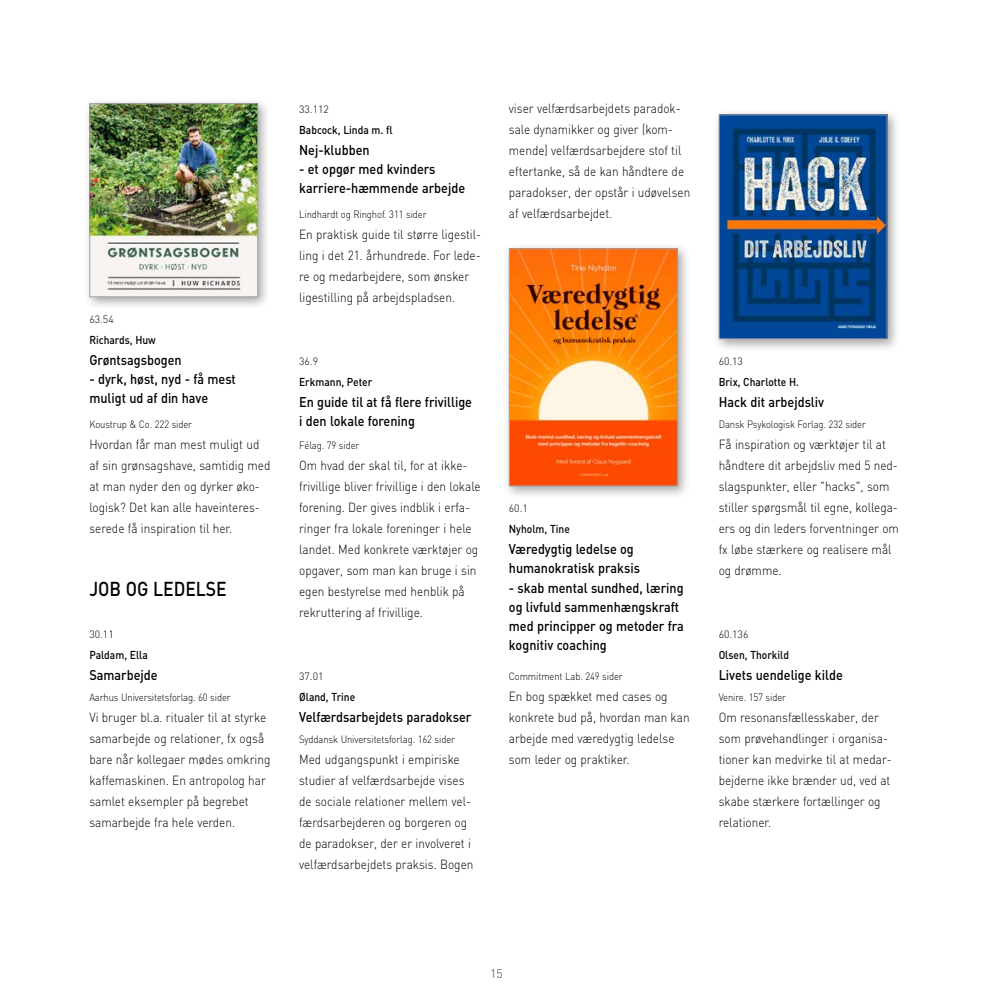
<style>
.page{position:relative;width:993px;height:993px;background:#fff}
.page>*{position:absolute;margin:0;border:0;box-sizing:border-box;transform-origin:0 0}
.id2452{font:500 19.95px "DIN";color:#000;scale:.88 1}
.id176{font:500 14px/19.2px "DIN";color:#000;scale:.9 1}
.id177{font:300 13.12px/21px "DIN";color:#000;scale:.9 1}
.t1{font:300 12.25px "DIN";color:#494540}
.id175{font:500 11.38px "DIN";color:#000;scale:.9 1}
.id178{font:300 10.5px "DIN";letter-spacing:-.01em;color:#000;scale:.9 1}
.id179{font:300 10.5px "DIN";color:#000}
</style>
<div class="page">
<div style="left:83px;top:98px;width:188px;height:212px;background:#000;opacity:.35"></div>
<img style="left:91px;top:105px;width:165px;height:190px">
<div style="left:89px;top:103px;width:169px;height:194px;border:1px solid #a0a09d"></div>
<div style="left:503px;top:243px;width:187px;height:256px;background:#000;opacity:.35"></div>
<img style="left:510px;top:250px;width:165px;height:234px">
<div style="left:508px;top:248px;width:169px;height:238px;border:1px solid #a0a09d"></div>
<div style="left:712px;top:109px;width:187px;height:243px;background:#000;opacity:.35"></div>
<img style="left:720px;top:116px;width:165px;height:221px">
<div style="left:718px;top:114px;width:169px;height:225px;border:1px solid #a0a09d"></div>
<p class="id179" style="left:89px;top:312px;width:26px">63.54</p>
<p class="id175" style="left:89px;top:332px;width:75px">Richards, Huw</p>
<p class="id176" style="left:89px;top:349px;width:104px">Grøntsagsbogen</p>
<p class="id176" style="left:89px;top:369px;width:164px">- dyrk, høst, nyd - få mest muligt ud af din have</p>
<p class="id178" style="left:89px;top:417px;width:116px">Koustrup &amp; Co. 222 sider</p>
<p class="id177" style="left:89px;top:433px;width:203px">Hvordan får man mest muligt ud af sin grønsagshave, samtidig med at man nyder den og dyrker øko&shy;logisk? Det kan alle haveinteres&shy;serede få inspiration til her.</p>
<h1 class="id2452" style="left:89px;top:576px;width:158px">JOB OG LEDELSE</h1>
<p class="id179" style="left:89px;top:627px;width:26px">30.11</p>
<p class="id175" style="left:89px;top:647px;width:66px">Paldam, Ella</p>
<p class="id176" style="left:89px;top:664px;width:77px">Samarbejde</p>
<p class="id178" style="left:89px;top:690px;width:158px">Aarhus Universitetsforlag. 60 sider</p>
<p class="id177" style="left:89px;top:706px;width:203px">Vi bruger bl.a. ritualer til at styrke samarbejde og relationer, fx også bare når kollegaer mødes omkring kaffemaskinen. En antropolog har samlet eksempler på begrebet samarbejde fra hele verden.</p>
<p class="id179" style="left:299px;top:102px;width:31px">33.112</p>
<p class="id175" style="left:299px;top:122px;width:105px">Babcock, Linda m. fl</p>
<p class="id176" style="left:299px;top:139px;width:80px">Nej-klubben</p>
<p class="id176" style="left:299px;top:159px;width:186px">- et opgør med kvinders karriere-hæmmende arbejde</p>
<p class="id178" style="left:299px;top:207px;width:143px">Lindhardt og Ringhof. 311 sider</p>
<p class="id177" style="left:299px;top:223px;width:204px">En praktisk guide til større ligestil&shy;ling i det 21. århundrede. For lede&shy;re og medarbejdere, som ønsker ligestilling på arbejdspladsen.</p>
<p class="id179" style="left:299px;top:354px;width:20px">36.9</p>
<p class="id175" style="left:299px;top:374px;width:83px">Erkmann, Peter</p>
<p class="id176" style="left:299px;top:391px;width:193px">En guide til at få flere frivillige i den lokale forening</p>
<p class="id178" style="left:299px;top:438px;width:68px">Félag. 79 sider</p>
<p class="id177" style="left:299px;top:454px;width:203px">Om hvad der skal til, for at ikke&shy;frivillige bliver frivillige i den lokale forening. Der gives indblik i erfa&shy;ringer fra lokale foreninger i hele landet. Med konkrete værktøjer og opgaver, som man kan bruge i sin egen bestyrelse med henblik på rekruttering af frivillige.</p>
<p class="id179" style="left:299px;top:669px;width:26px">37.01</p>
<p class="id175" style="left:299px;top:689px;width:64px">Øland, Trine</p>
<p class="id176" style="left:299px;top:706px;width:193px">Velfærdsarbejdets paradokser</p>
<p class="id178" style="left:299px;top:732px;width:175px">Syddansk Universitetsforlag. 162 sider</p>
<p class="id177" style="left:299px;top:748px;width:195px">Med udgangspunkt i empiriske studier af velfærdsarbejde vises de sociale relationer mellem vel&shy;færdsarbejderen og borgeren og de paradokser, der er involveret i velfærdsarbejdets praksis. Bogen</p>
<p class="id177" style="left:508px;top:97px;width:203px">viser velfærdsarbejdets paradok&shy;sale dynamikker og giver (kom&shy;mende) velfærdsarbejdere stof til eftertanke, så de kan håndtere de paradokser, der opstår i udøvelsen af velfærdsarbejdet.</p>
<p class="id179" style="left:508px;top:501px;width:20px">60.1</p>
<p class="id175" style="left:508px;top:521px;width:69px">Nyholm, Tine</p>
<p class="id176" style="left:508px;top:538px;width:147px">Væredygtig ledelse og humanokratisk praksis</p>
<p class="id176" style="left:508px;top:577px;width:196px">- skab mental sundhed, læring og livfuld sammenhængskraft med principper og metoder fra kognitiv coaching</p>
<p class="id178" style="left:508px;top:669px;width:128px">Commitment Lab. 249 sider</p>
<p class="id177" style="left:508px;top:685px;width:202px">En bog spækket med cases og konkrete bud på, hvordan man kan arbejde med væredygtig ledelse som leder og praktiker.</p>
<p class="id179" style="left:718px;top:354px;width:26px">60.13</p>
<p class="id175" style="left:718px;top:374px;width:91px">Brix, Charlotte H.</p>
<p class="id176" style="left:718px;top:391px;width:119px">Hack dit arbejdsliv</p>
<p class="id178" style="left:718px;top:417px;width:165px">Dansk Psykologisk Forlag. 232 sider</p>
<p class="id177" style="left:718px;top:433px;width:202px">Få inspiration og værktøjer til at håndtere dit arbejdsliv med 5 ned&shy;slagspunkter, eller "hacks", som stiller spørgsmål til egne, kollega&shy;ers og din leders forventninger om fx løbe stærkere og realisere mål og drømme.</p>
<p class="id179" style="left:718px;top:627px;width:31px">60.136</p>
<p class="id175" style="left:718px;top:647px;width:80px">Olsen, Thorkild</p>
<p class="id176" style="left:718px;top:664px;width:139px">Livets uendelige kilde</p>
<p class="id178" style="left:718px;top:690px;width:76px">Venire. 157 sider</p>
<p class="id177" style="left:718px;top:706px;width:194px">Om resonansfællesskaber, der som prøvehandlinger i organisa&shy;tioner kan medvirke til at medar&shy;bejderne ikke brænder ud, ved at skabe stærkere fortællinger og relationer.</p>
<p class="t1" style="left:490px;top:965px;width:14px">15</p>
</div>
